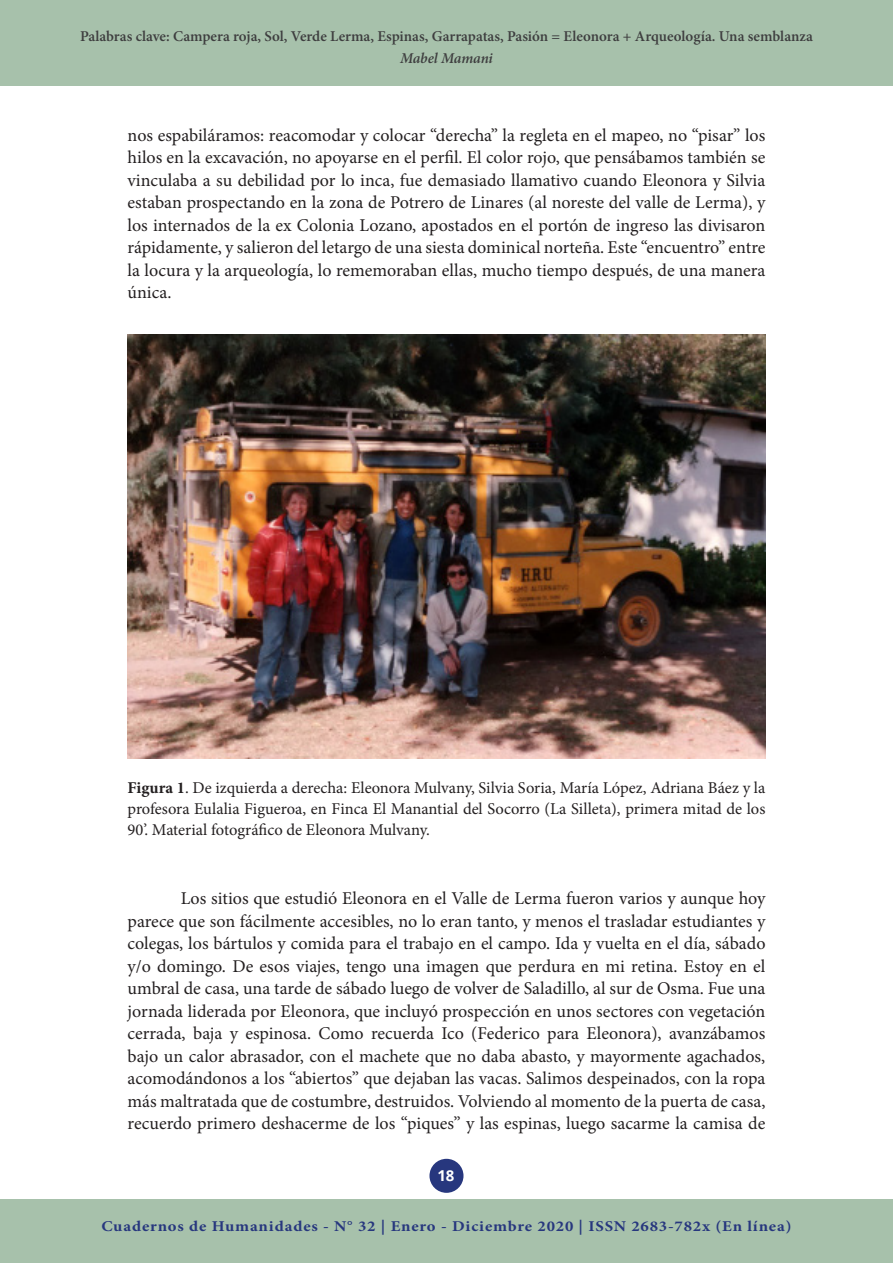
<style>
.page{position:relative;width:893px;height:1263px;background:#fff}
.page>*{position:absolute;margin:0;border:0;box-sizing:border-box;transform-origin:0 0}
.t1{font:18px/22.5px "Minion Pro";color:#231f20;text-align:justify}
.t2{font:16.5px/21px "Minion Pro";color:#231f20;text-align:justify}
.t3{font:600 15px "Minion Pro";color:#3e3e3f}
.t4{font:700 15px "Minion Pro";letter-spacing:.05em;color:#27377e;scale:1.11 1}
.t5{font:italic 600 15px "Minion Pro";letter-spacing:-.015em;color:#3e3e3f}
.t6{font:700 15px "Open Sans";color:#fff}
.s1{font-weight:700}
</style>
<div class="page">
<div style="left:429px;top:1159px;width:34px;height:34px;background:#27377e;border-radius:50%"></div>
<div style="left:0;top:0;width:893px;height:85px;background:#a7c1ab"></div>
<div style="left:0;top:1199px;width:893px;height:64px;background:#a7c1ab"></div>
<img style="left:128px;top:334px;width:637px;height:424px">
<p class="t3" style="left:80px;top:26px;width:734px">Palabras clave: Campera roja, Sol, Verde Lerma, Espinas, Garrapatas, Pasión = Eleonora + Arqueología. Una semblanza</p>
<p class="t5" style="left:400px;top:48px;width:94px">Mabel Mamani</p>
<p class="t1" style="left:128px;top:124px;width:639px">nos espabiláramos: reacomodar y colocar “derecha” la regleta en el mapeo, no “pisar” los hilos en la excavación, no apoyarse en el perfil. El color rojo, que pensábamos también se vinculaba a su debilidad por lo inca, fue demasiado llamativo cuando Eleonora y Silvia estaban prospectando en la zona de Potrero de Linares (al noreste del valle de Lerma), y los internados de la ex Colonia Lozano, apostados en el portón de ingreso las divisaron rápidamente, y salieron del letargo de una siesta dominical norteña. Este “encuentro” entre la locura y la arqueología, lo rememoraban ellas, mucho tiempo después, de una manera única.</p>
<p class="t2" style="left:128px;top:777px;width:639px"><span class="s1">Figura 1</span>. De izquierda a derecha: Eleonora Mulvany, Silvia Soria, María López, Adriana Báez y la profesora Eulalia Figueroa, en Finca El Manantial del Socorro (La Silleta), primera mitad de los 90’. Material fotográfico de Eleonora Mulvany.</p>
<p class="t1" style="left:128px;top:887px;width:639px;text-indent:53px">Los sitios que estudió Eleonora en el Valle de Lerma fueron varios y aunque hoy parece que son fácilmente accesibles, no lo eran tanto, y menos el trasladar estudiantes y colegas, los bártulos y comida para el trabajo en el campo. Ida y vuelta en el día, sábado y/o domingo. De esos viajes, tengo una imagen que perdura en mi retina. Estoy en el umbral de casa, una tarde de sábado luego de volver de Saladillo, al sur de Osma. Fue una jornada liderada por Eleonora, que incluyó prospección en unos sectores con vegetación cerrada, baja y espinosa. Como recuerda Ico (Federico para Eleonora), avanzábamos bajo un calor abrasador, con el machete que no daba abasto, y mayormente agachados, acomodándonos a los “abiertos” que dejaban las vacas. Salimos despeinados, con la ropa más maltratada que de costumbre, destruidos. Volviendo al momento de la puerta de casa, recuerdo primero deshacerme de los “piques” y las espinas, luego sacarme la camisa de</p>
<p class="t6" style="left:437px;top:1165px;width:19px">18</p>
<p class="t4" style="left:101px;top:1216px;width:623px">Cuadernos de Humanidades - N° 32 | Enero - Diciembre 2020 | ISSN 2683-782x (En línea)</p>
</div>
